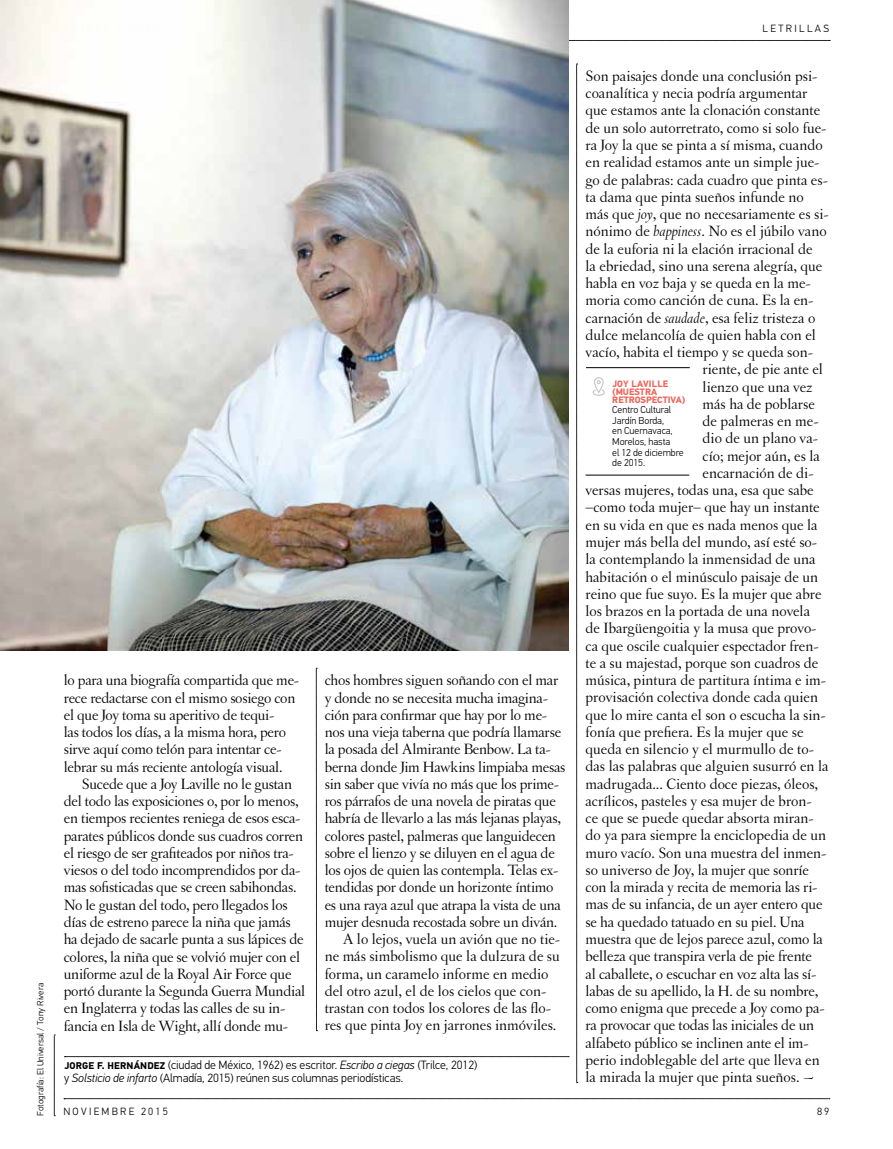
<style>
.page{position:relative;width:893px;height:1149px;background:#fff}
.page>*{position:absolute;margin:0;border:0;box-sizing:border-box;transform-origin:0 0}
.t1{font:15.75px/17.2px "Letras Oldstyle";letter-spacing:-.01em;color:#000}
.t2{font:300 12px/13.5px "PF Din Text Pro";letter-spacing:-.005em;color:#000}
.t3{font:300 10.5px "PF Din Text Pro";letter-spacing:.22em;color:#000}
.t4{font:300 9.9px/10.6px "PF Din Text Pro";letter-spacing:-.005em;color:#000}
.t5{font:700 9.3px/7.9px "PF Din Text Pro";letter-spacing:-.005em;color:#ec6457}
.t6{font:300 9px "PF Din Text Pro";color:#000}
.s1{font-weight:700;font-size:9.75px}
.s2{font-style:italic}
</style>
<div class="page">
<svg style="left:568px;top:40px;width:262px;height:1px"></svg>
<svg style="left:64px;top:1098px;width:766px;height:1px"></svg>
<svg style="left:54px;top:1034px;width:1px;height:81px"></svg>
<svg style="left:576px;top:64px;width:2px;height:1018px;background:#929292"></svg>
<svg style="left:316px;top:667px;width:2px;height:364px"></svg>
<svg style="left:593px;top:377px;width:12px;height:19px"></svg>
<hr style="left:586px;top:367px;width:104px;height:1px;background:#000">
<hr style="left:586px;top:474px;width:103px;height:1px;background:#000">
<svg style="left:64px;top:1056px;width:505px;height:1px"></svg>
<img style="left:0;top:0;width:568px;height:650px">
<p class="t6" style="left:35px;top:1115px;width:134px;rotate:-90deg">Fotografía: El Universal / Tony Rivera</p>
<p class="t1" style="left:64px;top:671px;width:237px">lo para una biografía compartida que me&shy;rece redactarse con el mismo sosiego con el que Joy toma su aperitivo de tequi-<br>las todos los días, a la misma hora, pero sirve aquí como telón para intentar ce&shy;lebrar su más reciente antología visual.</p>
<p class="t1" style="left:64px;top:775px;width:243px;text-indent:18px">Sucede que a Joy Laville no le gustan del todo las exposiciones o, por lo menos, en tiempos recientes reniega de esos esca&shy;parates públicos donde sus cuadros corren el riesgo de ser grafiteados por niños tra&shy;viesos o del todo incomprendidos por da&shy;mas sofisticadas que se creen sabihondas.<br>No le gustan del todo, pero llegados los días de estreno parece la niña que jamás ha dejado de sacarle punta a sus lápices de colores, la niña que se volvió mujer con el uniforme azul de la Royal Air Force que portó durante la Segunda Guerra Mundial en Inglaterra y todas las calles de su in&shy;fancia en Isla de Wight, allí donde mu-</p>
<p class="t1" style="left:325px;top:671px;width:235px">chos hombres siguen soñando con el mar</p>
<p class="t1" style="left:325px;top:688px;width:225px">y donde no se necesita mucha imagina-</p>
<p class="t1" style="left:325px;top:706px;width:224px">ción para confirmar que hay por lo me-</p>
<p class="t1" style="left:325px;top:723px;width:238px">nos una vieja taberna que podría llamarse</p>
<p class="t1" style="left:325px;top:740px;width:228px">la posada del Almirante Benbow. La ta-</p>
<p class="t1" style="left:325px;top:757px;width:242px">berna donde Jim Hawkins limpiaba mesas</p>
<p class="t1" style="left:325px;top:775px;width:236px">sin saber que vivía no más que los prime-</p>
<p class="t1" style="left:325px;top:792px;width:233px">ros párrafos de una novela de piratas que</p>
<p class="t1" style="left:325px;top:809px;width:238px">habría de llevarlo a las más lejanas playas,</p>
<p class="t1" style="left:325px;top:826px;width:233px">colores pastel, palmeras que languidecen</p>
<p class="t1" style="left:325px;top:844px;width:232px">sobre el lienzo y se diluyen en el agua de</p>
<p class="t1" style="left:325px;top:861px;width:235px">los ojos de quien las contempla. Telas ex-</p>
<p class="t1" style="left:325px;top:878px;width:230px">tendidas por donde un horizonte íntimo</p>
<p class="t1" style="left:325px;top:895px;width:238px">es una raya azul que atrapa la vista de una</p>
<p class="t1" style="left:325px;top:912px;width:234px">mujer desnuda recostada sobre un diván.</p>
<p class="t1" style="left:343px;top:930px;width:219px">A lo lejos, vuela un avión que no tie-</p>
<p class="t1" style="left:325px;top:947px;width:237px">ne más simbolismo que la dulzura de su</p>
<p class="t1" style="left:325px;top:964px;width:225px">forma, un caramelo informe en medio</p>
<p class="t1" style="left:325px;top:981px;width:223px">del otro azul, el de los cielos que con-</p>
<p class="t1" style="left:325px;top:999px;width:228px">trastan con todos los colores de las flo-</p>
<p class="t1" style="left:325px;top:1016px;width:233px">res que pinta Joy en jarrones inmóviles.</p>
<p class="t2" style="left:64px;top:1057px;width:415px"><span class="s1">JORGE F. HERNÁNDEZ</span> (ciudad de México, 1962) es escritor. <span class="s2">Escribo a ciegas</span> (Trilce, 2012) y <span class="s2">Solsticio de infarto</span> (Almadía, 2015) reúnen sus columnas periodísticas.</p>
<p class="t3" style="left:763px;top:22px;width:68px">LETRILLAS</p>
<p class="t1" style="left:586px;top:67px;width:233px">Son paisajes donde una conclusión psi-</p>
<p class="t1" style="left:586px;top:84px;width:224px">coanalítica y necia podría argumentar</p>
<p class="t1" style="left:586px;top:102px;width:236px">que estamos ante la clonación constante</p>
<p class="t1" style="left:586px;top:119px;width:242px">de un solo autorretrato, como si solo fue-</p>
<p class="t1" style="left:586px;top:136px;width:239px">ra Joy la que se pinta a sí misma, cuando</p>
<p class="t1" style="left:586px;top:153px;width:235px">en realidad estamos ante un simple jue-</p>
<p class="t1" style="left:586px;top:171px;width:244px">go de palabras: cada cuadro que pinta es-</p>
<p class="t1" style="left:586px;top:188px;width:220px">ta dama que pinta sueños infunde no</p>
<p class="t1" style="left:586px;top:205px;width:245px">más que <span class="s2">joy</span>, que no necesariamente es si-</p>
<p class="t1" style="left:586px;top:222px;width:243px">nónimo de <span class="s2">happiness</span>. No es el júbilo vano</p>
<p class="t1" style="left:586px;top:240px;width:228px">de la euforia ni la elación irracional de</p>
<p class="t1" style="left:586px;top:257px;width:238px">la ebriedad, sino una serena alegría, que</p>
<p class="t1" style="left:586px;top:274px;width:227px">habla en voz baja y se queda en la me-</p>
<p class="t1" style="left:586px;top:291px;width:229px">moria como canción de cuna. Es la en-</p>
<p class="t1" style="left:586px;top:309px;width:231px">carnación de <span class="s2">saudade</span>, esa feliz tristeza o</p>
<p class="t1" style="left:586px;top:326px;width:232px">dulce melancolía de quien habla con el</p>
<p class="t1" style="left:586px;top:343px;width:229px">vacío, habita el tiempo y se queda son-</p>
<p class="t1" style="left:703px;top:360px;width:122px">riente, de pie ante el</p>
<p class="t1" style="left:703px;top:378px;width:111px">lienzo que una vez</p>
<p class="t1" style="left:703px;top:395px;width:114px">más ha de poblarse</p>
<p class="t1" style="left:703px;top:412px;width:117px">de palmeras en me-</p>
<p class="t1" style="left:703px;top:429px;width:117px">dio de un plano va-</p>
<p class="t1" style="left:703px;top:447px;width:119px">cío; mejor aún, es la</p>
<p class="t1" style="left:703px;top:464px;width:112px">encarnación de di-</p>
<p class="t1" style="left:586px;top:481px;width:230px">versas mujeres, todas una, esa que sabe</p>
<p class="t1" style="left:586px;top:498px;width:236px">–como toda mujer– que hay un instante</p>
<p class="t1" style="left:586px;top:516px;width:234px">en su vida en que es nada menos que la</p>
<p class="t1" style="left:586px;top:533px;width:233px">mujer más bella del mundo, así esté so-</p>
<p class="t1" style="left:586px;top:550px;width:232px">la contemplando la inmensidad de una</p>
<p class="t1" style="left:586px;top:567px;width:234px">habitación o el minúsculo paisaje de un</p>
<p class="t1" style="left:586px;top:585px;width:237px">reino que fue suyo. Es la mujer que abre</p>
<p class="t1" style="left:586px;top:602px;width:226px">los brazos en la portada de una novela</p>
<p class="t1" style="left:586px;top:619px;width:232px">de Ibargüengoitia y la musa que provo-</p>
<p class="t1" style="left:586px;top:636px;width:235px">ca que oscile cualquier espectador fren-</p>
<p class="t1" style="left:586px;top:654px;width:234px">te a su majestad, porque son cuadros de</p>
<p class="t1" style="left:586px;top:671px;width:242px">música, pintura de partitura íntima e im-</p>
<p class="t1" style="left:586px;top:688px;width:234px">provisación colectiva donde cada quien</p>
<p class="t1" style="left:586px;top:705px;width:242px">que lo mire canta el son o escucha la sin-</p>
<p class="t1" style="left:586px;top:723px;width:219px">fonía que prefiera. Es la mujer que se</p>
<p class="t1" style="left:586px;top:740px;width:230px">queda en silencio y el murmullo de to-</p>
<p class="t1" style="left:586px;top:757px;width:244px">das las palabras que alguien susurró en la</p>
<p class="t1" style="left:586px;top:774px;width:234px">madrugada... Ciento doce piezas, óleos,</p>
<p class="t1" style="left:586px;top:792px;width:228px">acrílicos, pasteles y esa mujer de bron-</p>
<p class="t1" style="left:586px;top:809px;width:230px">ce que se puede quedar absorta miran-</p>
<p class="t1" style="left:586px;top:826px;width:242px">do ya para siempre la enciclopedia de un</p>
<p class="t1" style="left:586px;top:843px;width:242px">muro vacío. Son una muestra del inmen-</p>
<p class="t1" style="left:586px;top:861px;width:225px">so universo de Joy, la mujer que sonríe</p>
<p class="t1" style="left:586px;top:878px;width:233px">con la mirada y recita de memoria las ri-</p>
<p class="t1" style="left:586px;top:895px;width:239px">mas de su infancia, de un ayer entero que</p>
<p class="t1" style="left:586px;top:912px;width:221px">se ha quedado tatuado en su piel. Una</p>
<p class="t1" style="left:586px;top:930px;width:239px">muestra que de lejos parece azul, como la</p>
<p class="t1" style="left:586px;top:947px;width:228px">belleza que transpira verla de pie frente</p>
<p class="t1" style="left:586px;top:964px;width:232px">al caballete, o escuchar en voz alta las sí-</p>
<p class="t1" style="left:586px;top:981px;width:234px">labas de su apellido, la H. de su nombre,</p>
<p class="t1" style="left:586px;top:999px;width:241px">como enigma que precede a Joy como pa-</p>
<p class="t1" style="left:586px;top:1016px;width:230px">ra provocar que todas las iniciales de un</p>
<p class="t1" style="left:586px;top:1033px;width:225px">alfabeto público se inclinen ante el im-</p>
<p class="t1" style="left:586px;top:1050px;width:236px">perio indoblegable del arte que lleva en</p>
<p class="t1" style="left:586px;top:1068px;width:229px">la mirada la mujer que pinta sueños. ~</p>
<p class="t5" style="left:612px;top:379px;width:74px">JOY LAVILLE (MUESTRA<br>RETROSPECTIVA)</p>
<p class="t4" style="left:612px;top:404px;width:73px">Centro Cultural<br>Jardín Borda,<br>en Cuernavaca,<br>Morelos, hasta<br>el 12 de diciembre de 2015.</p>
<p class="t3" style="left:63px;top:1104px;width:106px">NOVIEMBRE 2015</p>
<p class="t3" style="left:817px;top:1104px;width:14px">89</p>
</div>
